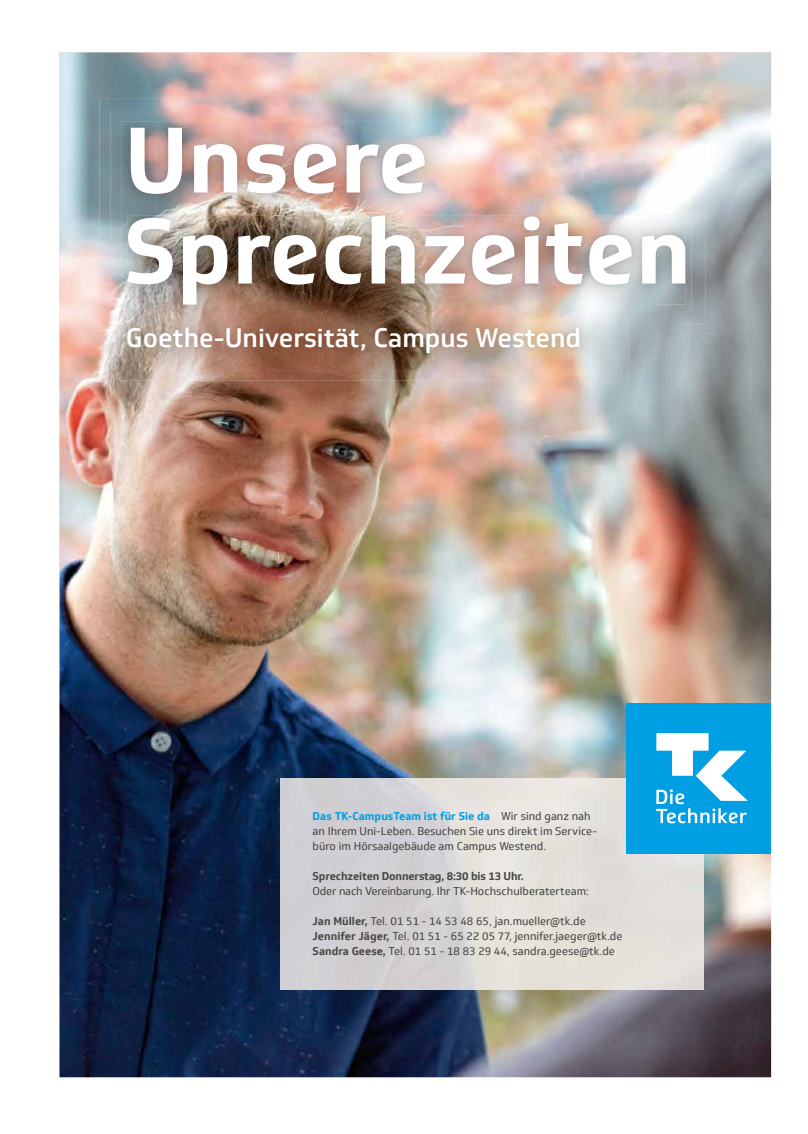
<style>
.page{position:relative;width:808px;height:1134px;background:#fff}
.page>*{position:absolute;margin:0;border:0;box-sizing:border-box;transform-origin:0 0}
.t1{font:700 91px/91px "Soleto TK Headline";color:#fff}
.t2{font:500 26px "Soleto TK";color:#fff}
.t3{font:11px/15px "Soleto TK";color:#494948}
.t4{font:700 11px "Soleto TK";letter-spacing:-.015em;color:#494948}
.s1{font-weight:700;color:#009ee3}
.s2{font-weight:700}
</style>
<div class="page">
<img style="left:60px;top:52px;width:711px;height:1025px">
<img style="left:280px;top:778px;width:423px;height:211px">
<img style="left:99px;top:99px;width:616px;height:33px">
<img style="left:681px;top:132px;width:34px;height:201px">
<img style="left:99px;top:132px;width:12px;height:201px">
<img style="left:599px;top:324px;width:82px;height:9px">
<img style="left:111px;top:110px;width:594px;height:35px">
<img style="left:671px;top:145px;width:34px;height:179px">
<img style="left:111px;top:145px;width:10px;height:157px">
<img style="left:599px;top:311px;width:72px;height:13px">
<img style="left:157px;top:121px;width:535px;height:95px">
<img style="left:121px;top:121px;width:36px;height:181px">
<img style="left:656px;top:216px;width:36px;height:95px">
<img style="left:628px;top:305px;width:28px;height:6px">
<img style="left:127px;top:215px;width:558px;height:90px">
<img style="left:119px;top:333px;width:509px;height:47px">
<img style="left:121px;top:302px;width:507px;height:9px">
<img style="left:127px;top:302px;width:501px;height:3px">
<img style="left:110px;top:311px;width:489px;height:60px">
<svg style="left:111px;top:302px;width:10px;height:22px"></svg>
<img style="left:121px;top:311px;width:478px;height:1px">
<img style="left:121px;top:321px;width:465px;height:38px">
<div style="left:626px;top:703px;width:145px;height:150px;background:#009ee3"></div>
<svg style="left:656px;top:733px;width:92px;height:90px"></svg>
<h1 class="t1" style="left:124px;top:115px;width:568px">Unsere<br>Sprechzeiten</h1>
<h2 class="t2" style="left:126px;top:322px;width:457px">Goethe-Universität, Campus Westend</h2>
<p class="t3" style="left:313px;top:809px;width:286px"><span class="s1">Das TK-CampusTeam ist für Sie da</span> Wir sind ganz nah an Ihrem Uni-Leben. Besuchen Sie uns direkt im Service&shy;büro im Hörsaalgebäude am Campus Westend.</p>
<p class="t4" style="left:313px;top:869px;width:213px">Sprechzeiten Donnerstag, 8:30 bis 13 Uhr.</p>
<p class="t3" style="left:313px;top:884px;width:278px">Oder nach Vereinbarung. Ihr TK-Hochschulberaterteam:</p>
<p class="t3" style="left:313px;top:914px;width:311px"><span class="s2">Jan Müller,</span> Tel. 01 51 - 14 53 48 65, jan.mueller@tk.de<br><span class="s2">Jennifer Jäger,</span> Tel. 01 51 - 65 22 05 77, jennifer.jaeger@tk.de<br><span class="s2">Sandra Geese,</span> Tel. 01 51 - 18 83 29 44, sandra.geese@tk.de</p>
</div>
